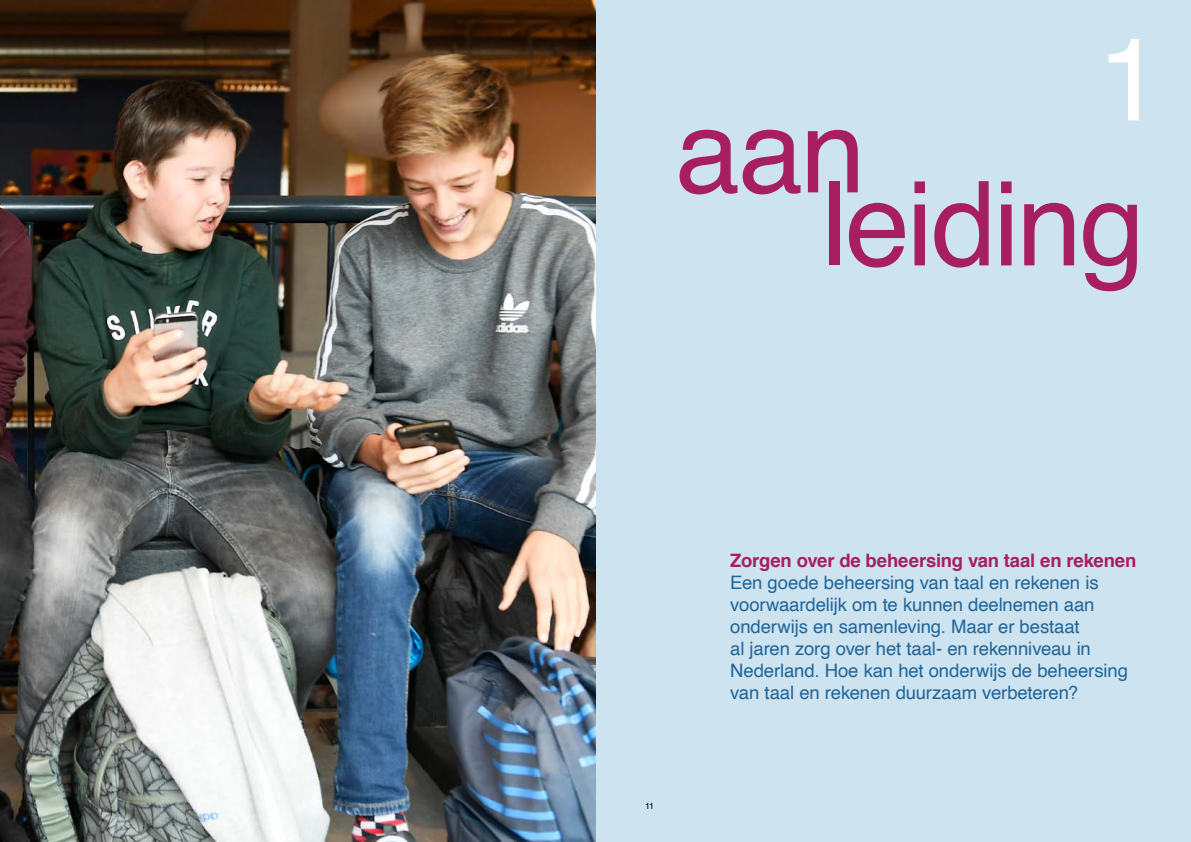
<style>
.page{position:relative;width:1191px;height:842px;background:#fff}
.page>*{position:absolute;margin:0;border:0;box-sizing:border-box;transform-origin:0 0}
.t1{font:117px "Helvetica";letter-spacing:-.02em;color:#a71f5e}
.t2{font:117px "Helvetica";color:#fff}
.t3{font:18.5px/22px "Helvetica";letter-spacing:-.005em;color:#206598}
.t4{font:700 18.5px "Helvetica";letter-spacing:-.01em;color:#a71f5e}
.t5{font:9px "Helvetica";color:#000}
</style>
<div class="page">
<div style="left:595px;top:0;width:596px;height:842px;background:#cee3f0"></div>
<img style="left:0;top:0;width:595px;height:842px">
<h1 class="t2" style="left:1097px;top:-11px;width:67px">1</h1>
<h1 class="t1" style="left:675px;top:61px;width:192px">aan</h1>
<h1 class="t1" style="left:821px;top:134px;width:325px">leiding</h1>
<p class="t5" style="left:645px;top:799px;width:11px">11</p>
<p class="t4" style="left:730px;top:546px;width:408px">Zorgen over de beheersing van taal en rekenen</p>
<p class="t3" style="left:730px;top:572px;width:399px">Een goede beheersing van taal en rekenen is voorwaardelijk om te kunnen deelnemen aan onderwijs en samenleving. Maar er bestaat<br>al jaren zorg over het taal- en rekenniveau in Nederland. Hoe kan het onderwijs de beheersing van taal en rekenen duurzaam verbeteren?</p>
</div>
